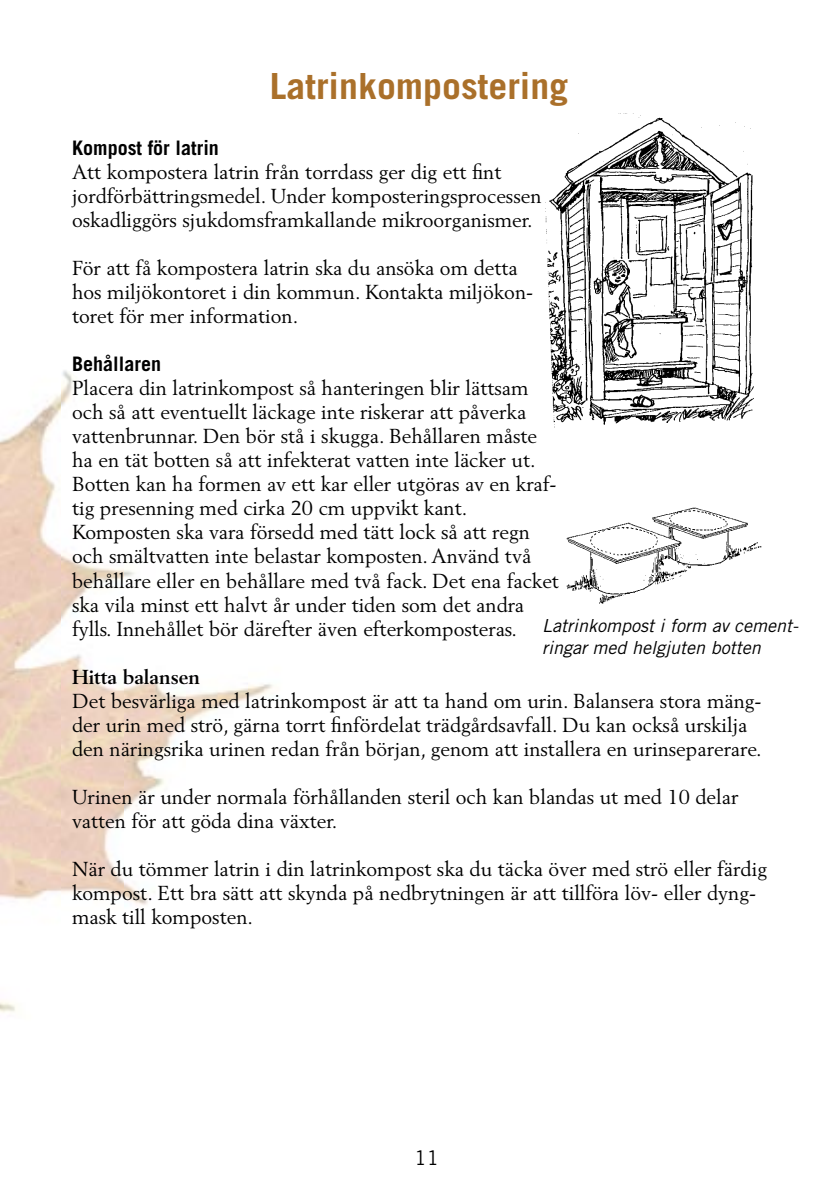
<style>
.page{position:relative;width:840px;height:1191px;background:#fff}
.page>*{position:absolute;margin:0;border:0;box-sizing:border-box;transform-origin:0 0}
.t1{font:700 36px "Trade Gothic LT";color:#aa702a;scale:1.05 1}
.t2{font:20px/24px "Berling LT";color:#000}
.t3{font:700 20px "Trade Gothic LT";color:#000}
.t4{font:700 20px "Berling LT";color:#000}
.t5{font:20px "Trade Gothic LT";color:#000}
.t6{font:italic 18px/21.6px "Trade Gothic LT";color:#000}
.s1{color:#fff}
</style>
<div class="page">
<img style="left:0;top:394px;width:61px;height:619px">
<img style="left:61px;top:370px;width:63px;height:527px">
<img style="left:124px;top:570px;width:63px;height:335px">
<img style="left:187px;top:683px;width:62px;height:39px">
<img style="left:249px;top:684px;width:24px;height:14px">
<img style="left:545px;top:115px;width:207px;height:312px">
<img style="left:566px;top:507px;width:196px;height:97px">
<h1 class="t1" style="left:270px;top:64px;width:285px">Latrinkompostering</h1>
<p class="t3" style="left:72px;top:136px;width:148px">Kompost för latrin</p>
<p class="t2" style="left:72px;top:160px;width:470px">Att kompostera latrin från torrdass ger dig ett fint jordförbättringsmedel. Under komposteringsprocessen oskadliggörs sjukdomsframkallande mikroorganismer.</p>
<p class="t2" style="left:72px;top:256px;width:462px">För att få kompostera latrin ska du ansöka om detta hos miljökontoret i din kommun. Kontakta miljökon&shy;toret för mer information.</p>
<p class="t3" style="left:72px;top:352px;width:90px">Behållaren</p>
<p class="t2" style="left:72px;top:376px;width:488px">Placera din latrinkompost så hanteringen blir lättsam och så att eventuellt läckage inte riskerar att påverka vattenbrunnar. Den bör stå i skugga. Behållaren måste ha en tät botten så att infekterat vatten inte läcker ut.<br>Botten kan ha formen av ett kar eller utgöras av en kraf&shy;tig presenning med cirka 20 cm uppvikt kant.<br>Komposten ska vara försedd med tätt lock så att regn och smältvatten inte belastar komposten. Använd två behållare eller en behållare med två fack. Det ena facket ska vila minst ett halvt år under tiden som det andra fylls. Innehållet bör därefter även efterkomposteras.</p>
<p class="t4" style="left:72px;top:665px;width:129px">Hitta balansen</p>
<p class="t2" style="left:72px;top:688px;width:690px">Det besvärliga med latrinkompost är att ta hand om urin. Balansera stora mäng&shy;der urin med strö, gärna torrt finfördelat trädgårdsavfall. Du kan också urskilja den näringsrika urinen redan från början, genom att installera en urinseparerare.</p>
<p class="t2" style="left:72px;top:784px;width:667px">Urinen är under normala förhållanden steril och kan blandas ut med 10 delar vatten för att göda dina växter.</p>
<p class="t2" style="left:72px;top:856px;width:696px">När du tömmer latrin i din latrinkompost ska du täcka över med strö eller färdig kompost. Ett bra sätt att skynda på nedbrytningen är att tillföra löv- eller dyng&shy;mask till komposten. <span class="s1">fö</span></p>
<p class="t6" style="left:541px;top:614px;width:258px">Latrinkompost i form av cement&shy;ringar med helgjuten botten</p>
<p class="t5" style="left:414px;top:1146px;width:26px">11</p>
</div>
